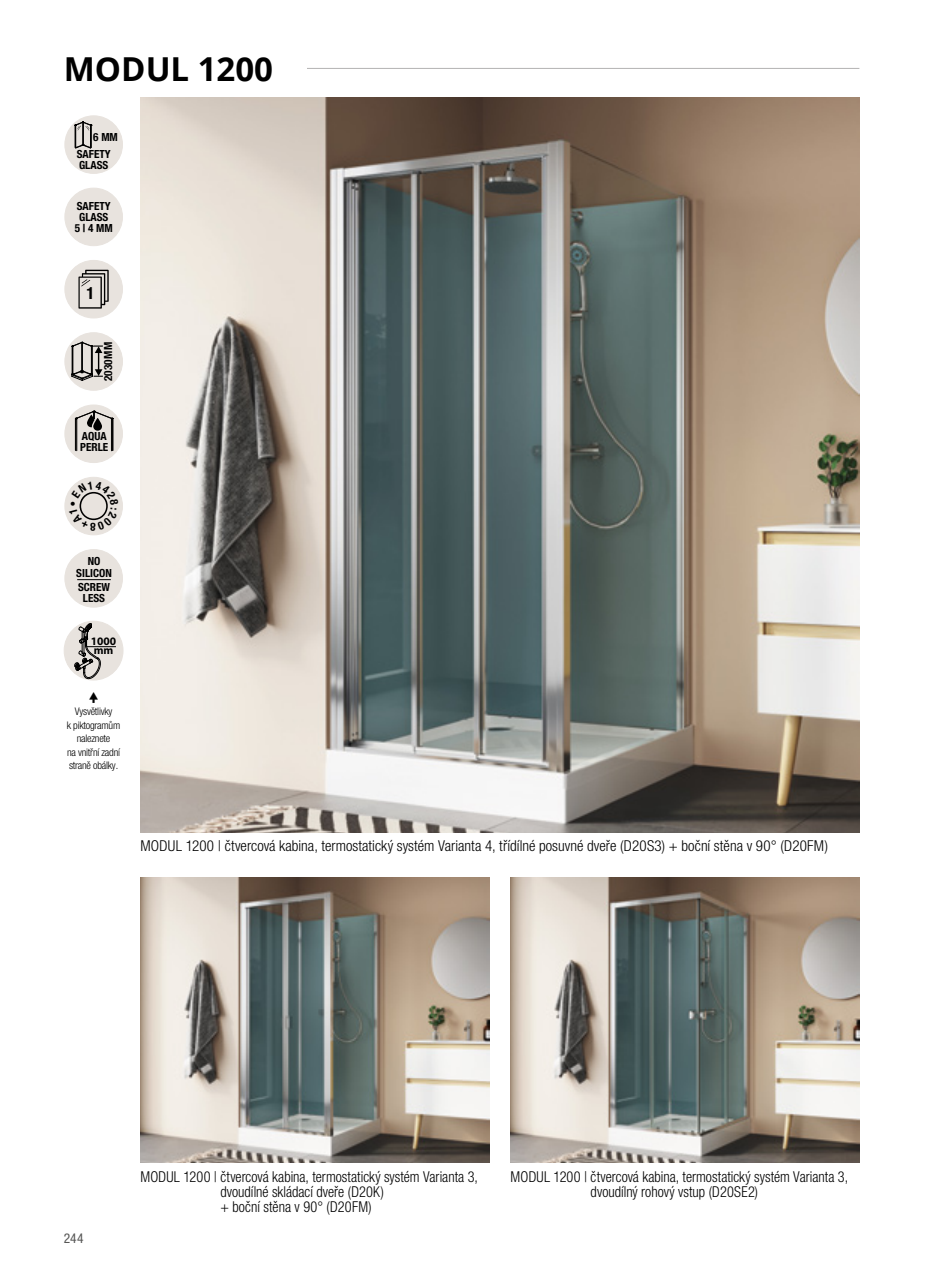
<style>
.page{position:relative;width:936px;height:1263px;background:#fff}
.page>*{position:absolute;margin:0;border:0;box-sizing:border-box;transform-origin:0 0}
.t1{font:700 33px "Open Sans";color:#000}
.t2{font:700 condensed 16.8px "Helvetica Neue LT Pro";color:#000}
.t3{font:300 condensed 15px/15px "Helvetica Neue LT Pro";letter-spacing:.005em;color:#000;scale:.95 1}
.t4{font:300 condensed 15px "Helvetica Neue LT Pro";letter-spacing:.005em;color:#000}
.t5{font:condensed 13.5px "Helvetica Neue LT Pro";color:#575756}
.t6{font:700 11.4px/8.6px "Myriad Pro";color:#000}
.t7{font:700 condensed 11.25px/11.2px "Helvetica Neue LT Pro";color:#000;text-align:center}
.t8{font:300 condensed 10.5px/13.5px "Helvetica Neue LT Pro";letter-spacing:-.02em;color:#000;text-align:center}
</style>
<div class="page">
<hr style="left:64px;top:68px;width:795px;height:1px;background:#b3b2b2">
<div style="left:64px;top:621px;width:59px;height:59px;background:#e8e3de;border-radius:50%"></div>
<div style="left:64px;top:621px;width:59px;height:59px;border:1px solid #e8e3de;border-radius:50%"></div>
<hr style="left:86px;top:646px;width:30px;height:1px;background:#000">
<svg style="left:74px;top:623px;width:27px;height:56px"></svg>
<div style="left:65px;top:550px;width:57px;height:57px;background:#e8e3de;border-radius:50%"></div>
<div style="left:65px;top:549px;width:58px;height:58px;border:1px solid #e8e3de;border-radius:50%"></div>
<hr style="left:77px;top:579px;width:34px;height:1px;background:#000">
<div style="left:65px;top:477px;width:57px;height:58px;background:#e8e3de;border-radius:50%"></div>
<div style="left:65px;top:477px;width:58px;height:58px;border:1px solid #e8e3de;border-radius:50%"></div>
<div style="left:65px;top:405px;width:57px;height:58px;background:#e8e3de;border-radius:50%"></div>
<div style="left:65px;top:405px;width:58px;height:58px;border:1px solid #e8e3de;border-radius:50%"></div>
<hr style="left:113px;top:418px;width:1px;height:32px;background:#000">
<hr style="left:112px;top:419px;width:1px;height:32px;background:#000">
<hr style="left:111px;top:418px;width:1px;height:33px;background:#000">
<hr style="left:75px;top:418px;width:1px;height:32px;background:#000">
<hr style="left:76px;top:419px;width:1px;height:32px;background:#000">
<svg style="left:75px;top:410px;width:39px;height:24px"></svg>
<div style="left:65px;top:333px;width:57px;height:57px;background:#e8e3de;border-radius:50%"></div>
<div style="left:65px;top:332px;width:58px;height:59px;border:1px solid #e8e3de;border-radius:50%"></div>
<svg style="left:71px;top:342px;width:32px;height:39px"></svg>
<div style="left:65px;top:260px;width:57px;height:58px;background:#e8e3de;border-radius:50%"></div>
<div style="left:65px;top:260px;width:58px;height:58px;border:1px solid #e8e3de;border-radius:50%"></div>
<svg style="left:78px;top:270px;width:31px;height:39px"></svg>
<div style="left:65px;top:188px;width:57px;height:58px;background:#e8e3de;border-radius:50%"></div>
<div style="left:65px;top:188px;width:58px;height:58px;border:1px solid #e8e3de;border-radius:50%"></div>
<div style="left:65px;top:116px;width:57px;height:57px;background:#e8e3de;border-radius:50%"></div>
<div style="left:65px;top:115px;width:58px;height:59px;border:1px solid #e8e3de;border-radius:50%"></div>
<svg style="left:75px;top:121px;width:17px;height:28px"></svg>
<div style="left:64px;top:55px;width:243px;height:26px;background:#fff"></div>
<img style="left:140px;top:98px;width:719px;height:734px">
<img style="left:140px;top:878px;width:349px;height:285px">
<img style="left:510px;top:878px;width:349px;height:285px">
<svg style="left:69px;top:481px;width:50px;height:50px"></svg>
<h1 class="t1" style="left:64px;top:45px;width:211px">MODUL 1200</h1>
<p class="t7" style="left:93px;top:131px;width:26px">6 MM</p>
<p class="t7" style="left:77px;top:148px;width:35px;text-align:left">SAFETY<br>GLASS</p>
<p class="t7" style="left:75px;top:200px;width:39px">SAFETY<br>GLASS<br>5 | 4 MM</p>
<p class="t2" style="left:86px;top:283px;width:10px">1</p>
<p class="t7" style="left:102px;top:381px;width:41px;rotate:-90deg">2030MM</p>
<p class="t7" style="left:80px;top:430px;width:30px;text-align:left">AQUA<br>PERLE</p>
<p class="t7" style="left:76px;top:556px;width:37px">NO<br>SILICON</p>
<p class="t7" style="left:78px;top:581px;width:33px">SCREW<br>LESS</p>
<p class="t6" style="left:91px;top:637px;width:27px">1000 mm</p>
<p class="t8" style="left:67px;top:705px;width:55px">Vysvětlivky<br>k piktogramům naleznete<br>na vnitřní zadní straně obálky.</p>
<p class="t4" style="left:140px;top:837px;width:689px">MODUL 1200 | čtvercová kabina, termostatický systém Varianta 4, třídílné posuvné dveře (D20S3) + boční stěna v 90° (D20FM)</p>
<p class="t5" style="left:64px;top:1230px;width:21px">244</p>
<p class="t3" style="left:220px;top:1169px;width:272px;text-indent:-80px">MODUL 1200 | čtvercová kabina, termostatický systém Varianta 3, dvoudílné skládací dveře (D20K)<br>+ boční stěna v 90° (D20FM)</p>
<p class="t3" style="left:590px;top:1169px;width:272px;text-indent:-80px">MODUL 1200 | čtvercová kabina, termostatický systém Varianta 3, dvoudílný rohový vstup (D20SE2)</p>
</div>
